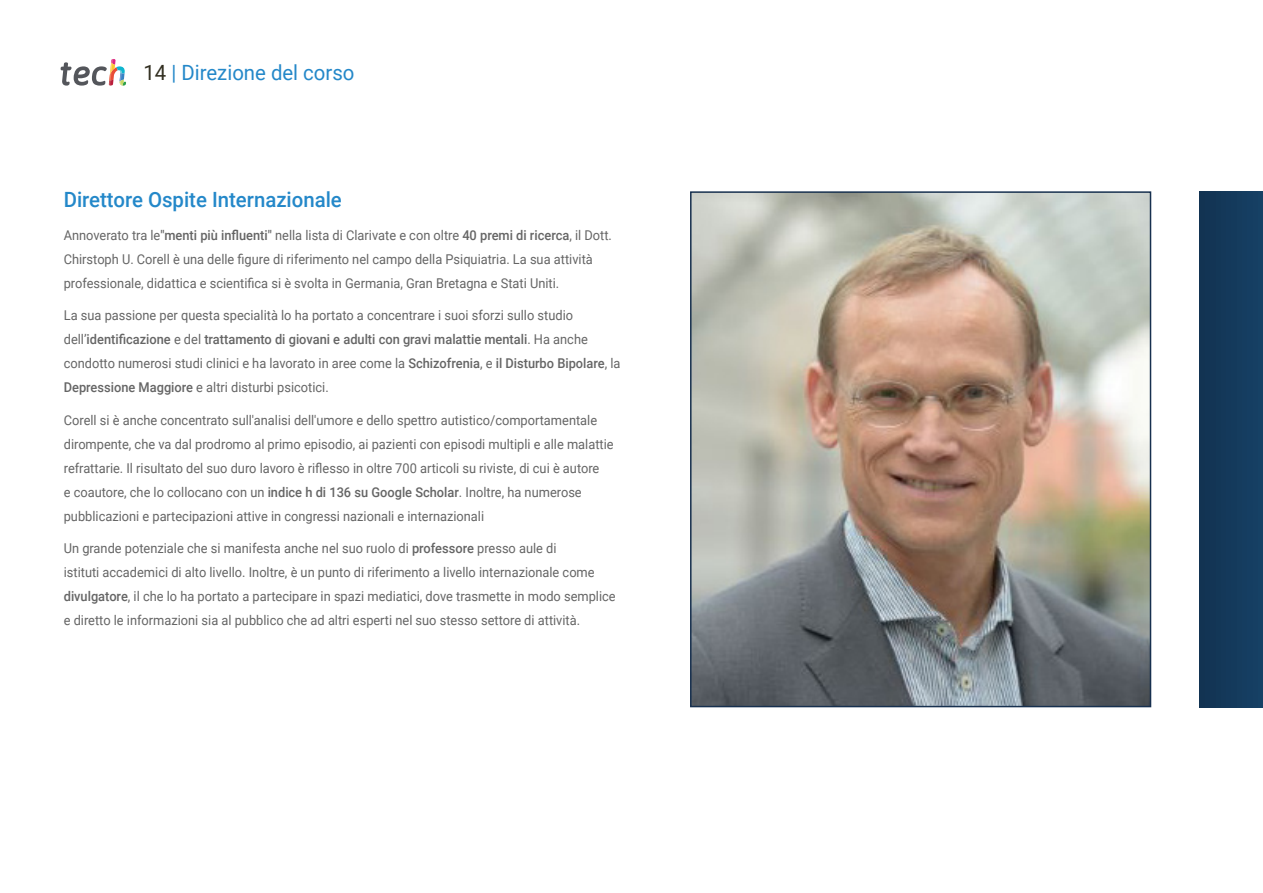
<style>
.page{position:relative;width:1263px;height:893px;background:#fff}
.page>*{position:absolute;margin:0;border:0;box-sizing:border-box;transform-origin:0 0}
.t1{font:500 21px "Roboto";color:#2488c9}
.t2{font:21px "Roboto";color:#2488c9}
.t3{font:13.5px/24px "Roboto";color:#656565;scale:.95 1}
.s1{color:#312e20}
.s2{font-weight:500}
</style>
<div class="page">
<div style="left:1199px;top:191px;width:64px;height:516px;background:#14395b"></div>
<img style="left:693px;top:194px;width:455px;height:510px">
<div style="left:690px;top:191px;width:461px;height:516px;border:2px solid #17304f"></div>
<svg style="left:61px;top:59px;width:65px;height:27px"></svg>
<h1 class="t2" style="left:144px;top:57px;width:213px"><span class="s1">14</span> | Direzione del corso</h1>
<h1 class="t1" style="left:64px;top:185px;width:280px">Direttore Ospite Internazionale</h1>
<p class="t3" style="left:64px;top:222px;width:578px">Annoverato tra le<span class="s2">"menti più influenti"</span> nella lista di Clarivate e con oltre <span class="s2">40 premi di ricerca</span>, il Dott.<br>Chirstoph U. Corell è una delle figure di riferimento nel campo della Psiquiatria. La sua attività professionale, didattica e scientifica si è svolta in Germania, Gran Bretagna e Stati Uniti.</p>
<p class="t3" style="left:64px;top:303px;width:587px">La sua passione per questa specialità lo ha portato a concentrare i suoi sforzi sullo studio dell’<span class="s2">identificazione</span> e del <span class="s2">trattamento di giovani e adulti con gravi malattie mentali</span>. Ha anche condotto numerosi studi clinici e ha lavorato in aree come la <span class="s2">Schizofrenia</span>, e <span class="s2">il Disturbo Bipolare</span>, la <span class="s2">Depressione Maggiore</span> e altri disturbi psicotici.</p>
<p class="t3" style="left:64px;top:407px;width:580px">Corell si è anche concentrato sull'analisi dell'umore e dello spettro autistico/comportamentale dirompente, che va dal prodromo al primo episodio, ai pazienti con episodi multipli e alle malattie refrattarie. Il risultato del suo duro lavoro è riflesso in oltre 700 articoli su riviste, di cui è autore<br>e coautore, che lo collocano con un <span class="s2">indice h di 136 su Google Scholar</span>. Inoltre, ha numerose pubblicazioni e partecipazioni attive in congressi nazionali e internazionali</p>
<p class="t3" style="left:64px;top:536px;width:582px">Un grande potenziale che si manifesta anche nel suo ruolo di <span class="s2">professore</span> presso aule di<br>istituti accademici di alto livello. Inoltre, è un punto di riferimento a livello internazionale come <span class="s2">divulgatore</span>, il che lo ha portato a partecipare in spazi mediatici, dove trasmette in modo semplice e diretto le informazioni sia al pubblico che ad altri esperti nel suo stesso settore di attività.</p>
</div>
